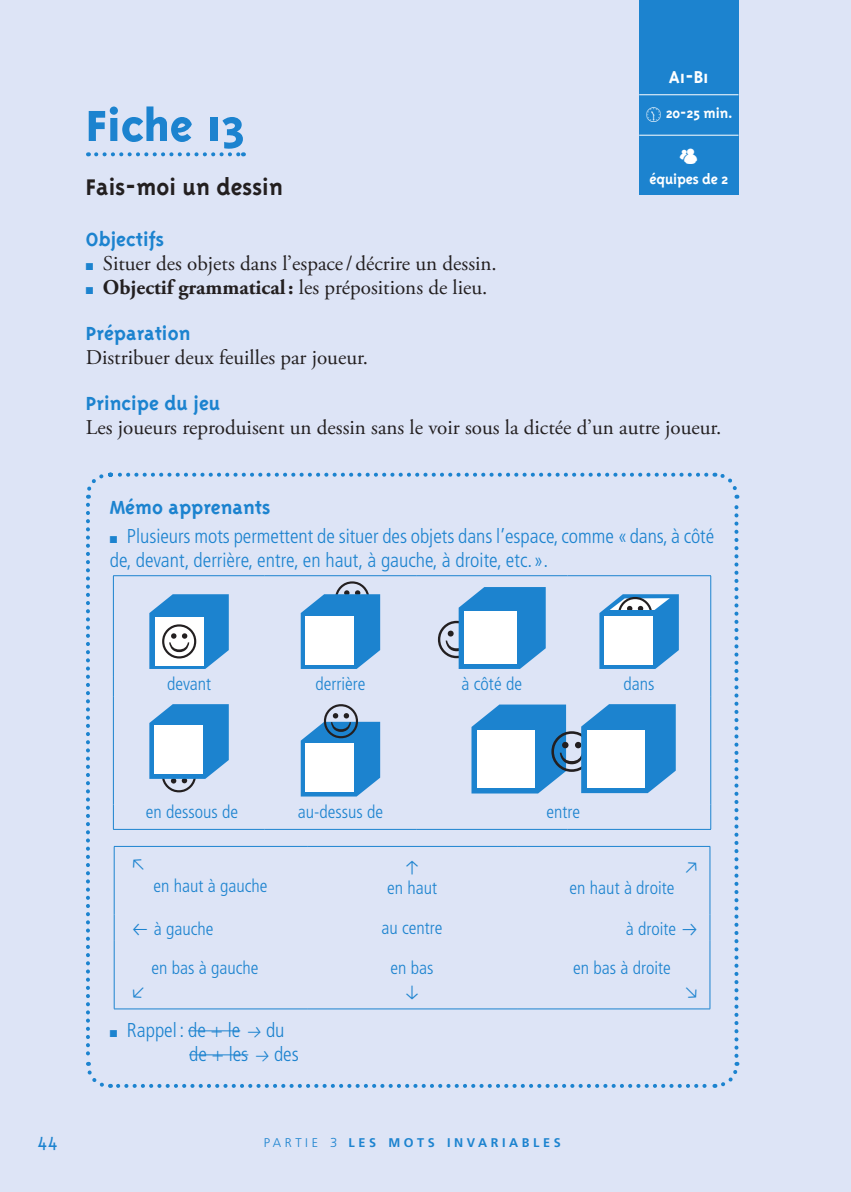
<style>
.page{position:relative;width:851px;height:1192px;background:#fff}
.page>*{position:absolute;margin:0;border:0;box-sizing:border-box;transform-origin:0 0}
.t1{font:800 50px "Triplex";color:#1c83cf}
.t2{font:700 26px "Triplex";color:#231f20}
.t3{font:24px "Social Font Face";color:#fff}
.t4{font:700 22px "Triplex";color:#1c83cf}
.t5{font:300 22px "Triplex";color:#1c83cf}
.t6{font:21px "Adobe Garamond Pro";color:#231f20}
.t7{font:300 condensed 20px/24px "Frutiger LT Std";color:#1c83cf}
.t8{font:700 20px "Triplex";color:#fff}
.t9{font:300 condensed 18px "Frutiger LT Std";color:#1c83cf}
.t10{font:700 16px "Triplex";letter-spacing:-.01em;color:#fff}
.t11{font:700 12.6px "Frutiger LT Std";letter-spacing:.285em;color:#1c83cf}
.s1{color:#1c83cf}
.s2{font-weight:700}
.s3{font-weight:300}
.s4{font-weight:300;font-size:13px}
</style>
<div class="page">
<div style="left:0;top:0;width:850px;height:1191px;background:#dde4f6"></div>
<svg style="left:96px;top:152px;width:148px;height:4px"></svg>
<div style="left:639px;top:0;width:99px;height:195px;background:#1c83cf"></div>
<hr style="left:639px;top:94px;width:99px;height:1px;background:#fff">
<hr style="left:639px;top:135px;width:99px;height:1px;background:#fff">
<svg style="left:86px;top:472px;width:654px;height:616px"></svg>
<p class="t8" style="left:668px;top:66px;width:41px">A1-B1</p>
<p class="t10" style="left:665px;top:104px;width:68px">20-25 min.</p>
<p class="t3" style="left:678px;top:147px;width:21px">ì</p>
<p class="t10" style="left:649px;top:169px;width:80px">équipes de 2</p>
<h1 class="t1" style="left:86px;top:97px;width:160px">Fiche 13</h1>
<p class="t2" style="left:86px;top:172px;width:198px">Fais-moi un dessin</p>
<p class="t4" style="left:86px;top:227px;width:80px">Objectifs</p>
<p class="t6" style="left:86px;top:251px;width:412px"><span class="s1">■</span> Situer des objets dans l’espace/décrire un dessin.</p>
<p class="t6" style="left:86px;top:275px;width:403px"><span class="s1">■</span> <span class="s2">Objectif grammatical:</span> les prépositions de lieu.</p>
<p class="t4" style="left:86px;top:321px;width:106px">Préparation</p>
<p class="t6" style="left:86px;top:345px;width:283px">Distribuer deux feuilles par joueur.</p>
<p class="t4" style="left:86px;top:390px;width:136px">Principe du jeu</p>
<p class="t6" style="left:86px;top:414px;width:637px">Les joueurs reproduisent un dessin sans le voir sous la dictée d’un autre joueur.</p>
<p class="t4" style="left:110px;top:494px;width:162px">Mémo apprenants</p>
<p class="t7" style="left:110px;top:524px;width:606px">■ Plusieurs mots permettent de situer des objets dans l’espace, comme «dans, à côté de, devant, derrière, entre, en haut, à gauche, à droite, etc.».</p>
<p class="t9" style="left:167px;top:674px;width:46px">devant</p>
<p class="t9" style="left:315px;top:674px;width:52px">derrière</p>
<p class="t9" style="left:461px;top:674px;width:62px">à côté de</p>
<p class="t9" style="left:623px;top:674px;width:32px">dans</p>
<p class="t9" style="left:146px;top:801px;width:94px">en dessous de</p>
<p class="t9" style="left:298px;top:801px;width:87px">au-dessus de</p>
<p class="t9" style="left:546px;top:801px;width:35px">entre</p>
<p class="t9" style="left:154px;top:875px;width:115px">en haut à gauche</p>
<p class="t9" style="left:387px;top:877px;width:51px">en haut</p>
<p class="t9" style="left:569px;top:877px;width:106px">en haut à droite</p>
<p class="t9" style="left:154px;top:918px;width:61px">à gauche</p>
<p class="t9" style="left:381px;top:917px;width:62px">au centre</p>
<p class="t9" style="left:625px;top:918px;width:52px">à droite</p>
<p class="t9" style="left:151px;top:956px;width:108px">en bas à gauche</p>
<p class="t9" style="left:390px;top:956px;width:44px">en bas</p>
<p class="t9" style="left:573px;top:956px;width:99px">en bas à droite</p>
<p class="t7" style="left:110px;top:1017px;width:132px">■ Rappel : de + le</p>
<p class="t7" style="left:266px;top:1017px;width:20px">du</p>
<p class="t7" style="left:189px;top:1041px;width:61px">de + les</p>
<p class="t7" style="left:274px;top:1041px;width:26px">des</p>
<p class="t5" style="left:37px;top:1127px;width:22px">44</p>
<p class="t11" style="left:263px;top:1134px;width:298px"><span class="s3">PARTIE</span> <span class="s4">3</span> LES MOTS INVARIABLES</p>
</div>
